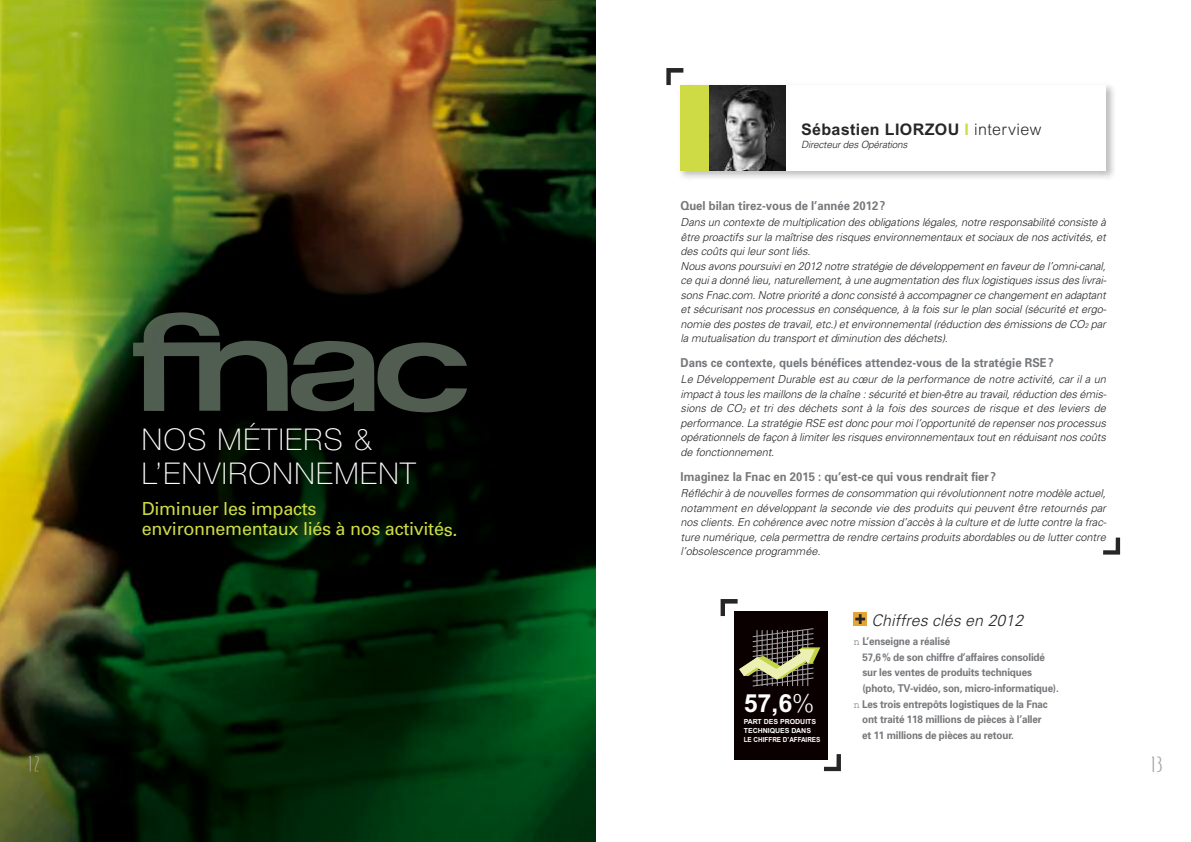
<style>
.page{position:relative;width:1191px;height:842px;background:#fff}
.page>*{position:absolute;margin:0;border:0;box-sizing:border-box;transform-origin:0 0}
.t1{font:100 30px/34px "Helvetica Neue";letter-spacing:.05em;color:#fff}
.t2{font:700 25px "Arial";color:#fff}
.t3{font:20px "Bodega Sans";color:#a6a7a9}
.t4{font:18px/20px "Univers";letter-spacing:-.015em;color:#cedb44}
.t5{font:700 16px "Arial";letter-spacing:.025em;color:#272627}
.t6{font:italic 300 16px "Univers";letter-spacing:.005em;color:#272627}
.t7{font:700 12.3px "Univers";color:#76787b;scale:.92 1}
.t8{font:italic 300 11px/14.5px "Univers";letter-spacing:-.01em;color:#272627;text-align:justify}
.t9{font:700 10.7px "Univers";letter-spacing:-.015em;color:#76787b;scale:.92 1}
.t10{font:italic 300 10px "Univers";letter-spacing:-.02em;color:#272627}
.t11{font:700 7px/9px "Arial";color:#fff}
.s1{color:#cedb44}
.s2{font-weight:300}
.s3{font-size:6.6px}
.s4{font-family:"Courier";font-weight:400}
</style>
<div class="page">
<img style="left:0;top:0;width:595px;height:842px">
<img style="left:133px;top:312px;width:155px;height:99px">
<img style="left:291px;top:341px;width:83px;height:70px">
<img style="left:377px;top:342px;width:90px;height:70px">
<img style="left:29px;top:756px;width:10px;height:15px">
<img style="left:680px;top:85px;width:434px;height:93px">
<div style="left:680px;top:85px;width:426px;height:85px;background:#fff"></div>
<img style="left:709px;top:85px;width:76px;height:85px">
<svg style="left:666px;top:68px;width:17px;height:17px"></svg>
<svg style="left:1103px;top:538px;width:17px;height:17px"></svg>
<div style="left:680px;top:85px;width:29px;height:85px;background:#cedb44"></div>
<div style="left:854px;top:613px;width:13px;height:13px;background:#e6a434"></div>
<svg style="left:855px;top:614px;width:10px;height:10px"></svg>
<svg style="left:720px;top:599px;width:17px;height:17px"></svg>
<svg style="left:824px;top:754px;width:17px;height:17px"></svg>
<div style="left:734px;top:611px;width:94px;height:149px;background:#0b0000"></div>
<svg style="left:739px;top:628px;width:81px;height:58px"></svg>
<h1 class="t1" style="left:142px;top:425px;width:275px">NOS MÉTIERS &amp;<br>L’ENVIRONNEMENT</h1>
<h3 class="t4" style="left:142px;top:501px;width:317px">Diminuer les impacts environnementaux liés à nos activités.</h3>
<h3 class="t5" style="left:801px;top:124px;width:242px">Sébastien LIORZOU <span class="s1">I</span> <span class="s2">interview</span></h3>
<p class="t10" style="left:801px;top:141px;width:108px">Directeur des Opérations</p>
<p class="t7" style="left:680px;top:201px;width:224px">Quel bilan tirez-vous de l’année 2012?</p>
<p class="t8" style="left:680px;top:216px;width:427px;text-align:left">Dans un contexte de multiplication des obligations légales, notre responsabilité consiste à être proactifs sur la maîtrise des risques environnementaux et sociaux de nos activités, et des coûts qui leur sont liés.<br>Nous avons poursuivi en 2012 notre stratégie de développement en faveur de l’omni-canal, ce qui a donné lieu, naturellement, à une augmentation des flux logistiques issus des livrai&shy;sons Fnac.com. Notre priorité a donc consisté à accompagner ce changement en adaptant et sécurisant nos processus en conséquence, à la fois sur le plan social (sécurité et ergo&shy;nomie des postes de travail, etc.) et environnemental (réduction des émissions de CO<span class="s3">2</span> par la mutualisation du transport et diminution des déchets).</p>
<p class="t7" style="left:680px;top:359px;width:407px">Dans ce contexte, quels bénéfices attendez-vous de la stratégie RSE?</p>
<p class="t8" style="left:680px;top:373px;width:427px">Le Développement Durable est au cœur de la performance de notre activité, car il a un impact à tous les maillons de la chaîne : sécurité et bien-être au travail, réduction des émis&shy;sions de CO<span class="s3">2</span> et tri des déchets sont à la fois des sources de risque et des leviers de performance. La stratégie RSE est donc pour moi l’opportunité de repenser nos processus opérationnels de façon à limiter les risques environnementaux tout en réduisant nos coûts de fonctionnement.</p>
<p class="t7" style="left:680px;top:472px;width:344px">Imaginez la Fnac en 2015 : qu’est-ce qui vous rendrait fier?</p>
<p class="t8" style="left:680px;top:487px;width:427px">Réfléchir à de nouvelles formes de consommation qui révolutionnent notre modèle actuel, notamment en développant la seconde vie des produits qui peuvent être retournés par nos clients. En cohérence avec notre mission d’accès à la culture et de lutte contre la frac&shy;ture numérique, cela permettra de rendre certains produits abordables ou de lutter contre l’obsolescence programmée.</p>
<h2 class="t2" style="left:743px;top:694px;width:72px">57,6<span class="s2">%</span></h2>
<p class="t11" style="left:743px;top:718px;width:78px">PART DES PRODUITS<br>TECHNIQUES DANS<br>LE CHIFFRE D’AFFAIRES</p>
<h3 class="t6" style="left:871px;top:614px;width:153px">Chiffres clés en 2012</h3>
<p class="t9" style="left:854px;top:637px;width:106px"><span class="s4">n</span> L’enseigne a réalisé</p>
<p class="t9" style="left:862px;top:653px;width:200px">57,6% de son chiffre d’affaires consolidé</p>
<p class="t9" style="left:862px;top:668px;width:186px">sur les ventes de produits techniques</p>
<p class="t9" style="left:862px;top:684px;width:215px">(photo, TV-vidéo, son, micro-informatique).</p>
<p class="t9" style="left:854px;top:700px;width:212px"><span class="s4">n</span> Les trois entrepôts logistiques de la Fnac</p>
<p class="t9" style="left:862px;top:716px;width:197px">ont traité 118 millions de pièces à l’aller</p>
<p class="t9" style="left:862px;top:731px;width:167px">et 11 millions de pièces au retour.</p>
<h3 class="t3" style="left:1151px;top:753px;width:12px">13</h3>
</div>
